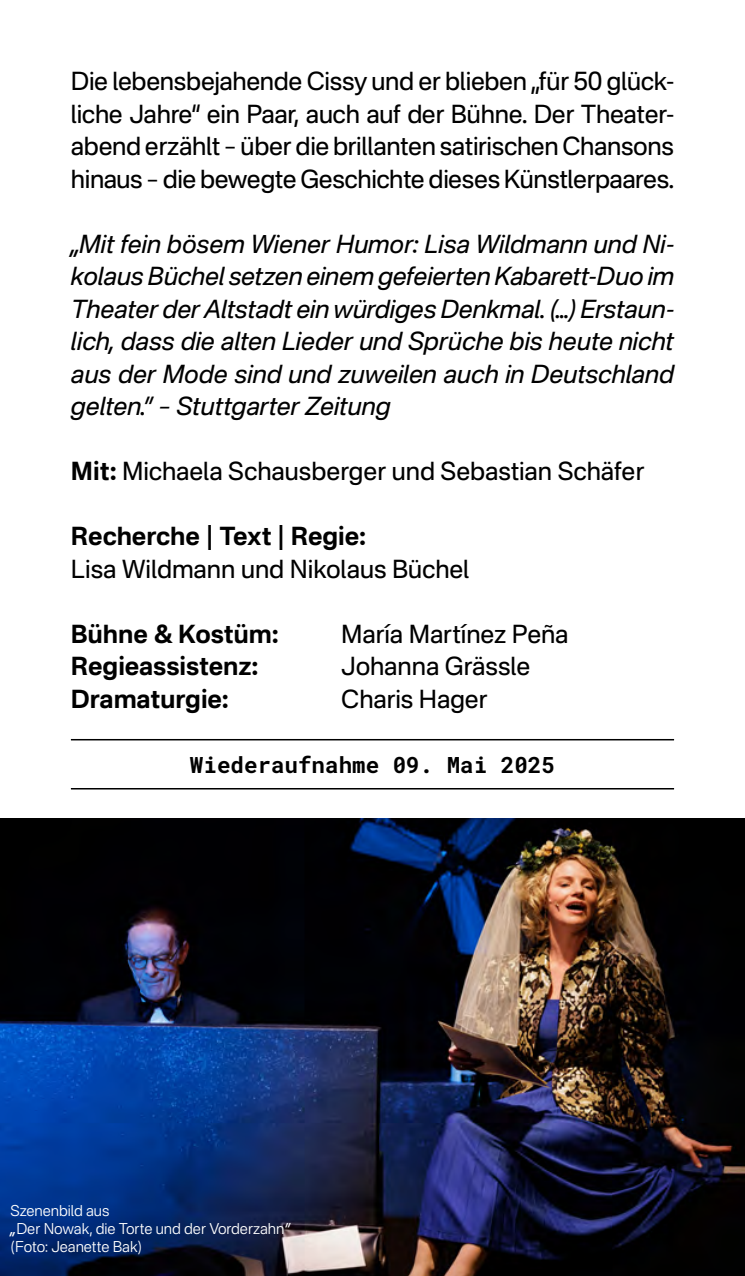
<style>
.page{position:relative;width:745px;height:1276px;background:#fff}
.page>*{position:absolute;margin:0;border:0;box-sizing:border-box;transform-origin:0 0}
.t1{font:25px/32.5px "Nacelle";letter-spacing:-.01em;color:#000;text-align:justify}
.t2{font:italic 25px/32.5px "Nacelle";letter-spacing:-.005em;color:#000;text-align:justify}
.t3{font:700 25px "Nacelle";letter-spacing:-.005em;color:#000}
.t4{font:22.5px "Roboto Mono";color:#000}
.t5{font:300 15px/18px "Nacelle";letter-spacing:-.005em;color:#fff}
.s1{font-weight:700}
.s2{font-weight:400;font-style:italic}
</style>
<div class="page">
<hr style="left:71px;top:739px;width:602px;height:1px;background:#000">
<hr style="left:71px;top:788px;width:602px;height:1px;background:#000">
<img style="left:0;top:819px;width:744px;height:457px">
<p class="t1" style="left:71px;top:64px;width:604px">Die lebensbejahende Cissy und er blieben „für 50 glück&shy;liche Jahre“ ein Paar, auch auf der Bühne. Der Theater&shy;abend erzählt – über die brillanten satirischen Chansons hinaus – die bewegte Geschichte dieses Künstlerpaares.</p>
<p class="t2" style="left:71px;top:227px;width:604px">„Mit fein bösem Wiener Humor: Lisa Wildmann und Ni&shy;kolaus Büchel setzen einem gefeierten Kabarett-Duo im Theater der Altstadt ein würdiges Denkmal. (…) Erstaun&shy;lich, dass die alten Lieder und Sprüche bis heute nicht aus der Mode sind und zuweilen auch in Deutschland gelten.” – Stuttgarter Zeitung</p>
<p class="t1" style="left:71px;top:454px;width:574px"><span class="s1">Mit:</span> Michaela Schausberger und Sebastian Schäfer</p>
<p class="t3" style="left:71px;top:520px;width:296px">Recherche | Text | Regie:</p>
<p class="t1" style="left:71px;top:552px;width:400px">Lisa Wildmann und Nikolaus Büchel</p>
<p class="t3" style="left:71px;top:618px;width:209px">Bühne &amp; Kostüm:</p>
<p class="t1" style="left:341px;top:617px;width:228px">María Martínez Peña</p>
<p class="t3" style="left:71px;top:650px;width:188px">Regieassistenz:</p>
<p class="t1" style="left:341px;top:649px;width:191px">Johanna Grässle</p>
<p class="t3" style="left:71px;top:683px;width:159px">Dramaturgie:</p>
<p class="t1" style="left:341px;top:682px;width:148px">Charis Hager</p>
<p class="t4" style="left:190px;top:749px;width:366px">Wiederaufnahme 09. Mai 2025</p>
<p class="t5" style="left:11px;top:1201px;width:281px">Szenenbild aus<br><span class="s2">„</span>Der Nowak, die Torte und der Vorderzahn<span class="s2">” </span>(Foto: Jeanette Bak)</p>
</div>
